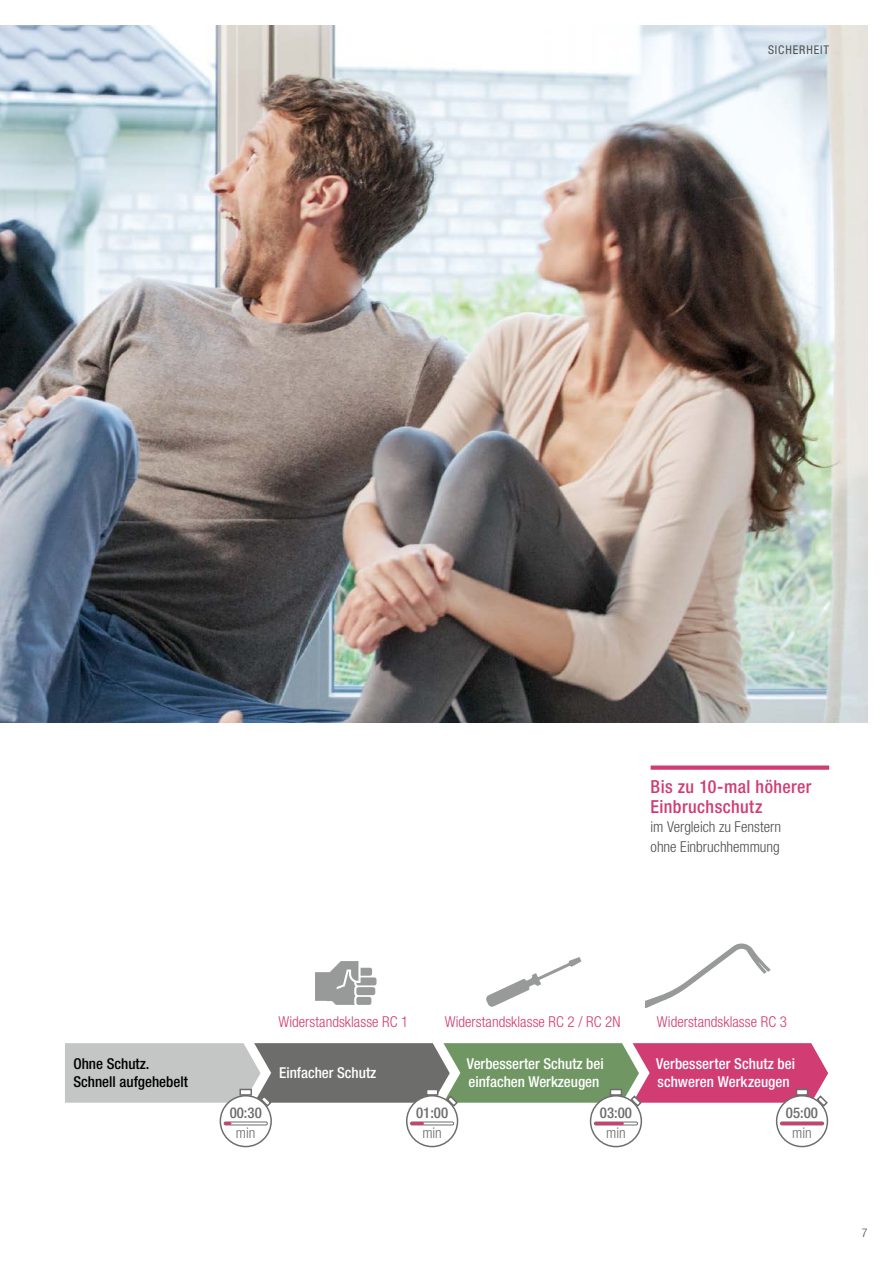
<style>
.page{position:relative;width:893px;height:1263px;background:#fff}
.page>*{position:absolute;margin:0;border:0;box-sizing:border-box;transform-origin:0 0}
.USP_headline{font:500 condensed 18px/19.5px "Helvetica Neue LTW1 G";letter-spacing:.02em;color:#d13c73}
.t1{font:500 condensed 15px/18px "Helvetica Neue LTW1 G";color:#fff}
.Bodytext{font:300 condensed 15px "Helvetica Neue LTW1 G";letter-spacing:.005em;color:#d13c73}
.Bodytext-2{font:300 condensed 15px/19.5px "Helvetica Neue LTW1 G";color:#4e4e4d}
.t2{font:500 condensed 15px/18px "Helvetica Neue LTW1 G";color:#000}
.t3{font:500 condensed 14.85px/19.4px "Helvetica Neue LTW1 G";color:#6d6d6c;text-align:center}
.Category_right_page{font:condensed 12px "Helvetica Neue LTW1 G";letter-spacing:.075em;color:#4e4e4d}
.t4{font:300 condensed 12px "Helvetica Neue LTW1 G";color:#4e4e4d}
.s1{font-weight:300}
</style>
<div class="page">
<img style="left:0;top:26px;width:867px;height:697px">
<svg style="left:315px;top:961px;width:61px;height:44px"></svg>
<div style="left:356px;top:987px;width:19px;height:8px;background:#989999;border-radius:2px"></div>
<div style="left:356px;top:997px;width:15px;height:8px;background:#989999;border-radius:2px"></div>
<svg style="left:486px;top:957px;width:95px;height:50px"></svg>
<svg style="left:646px;top:943px;width:125px;height:65px"></svg>
<div style="left:651px;top:765px;width:178px;height:5px;background:#d13c73"></div>
<img style="left:0;top:589px;width:1px;height:674px">
<div style="left:220px;top:1095px;width:52px;height:52px;border:1px solid #6d6d6c;border-radius:50%"></div>
<div style="left:224px;top:1121px;width:44px;height:4px;border:1px solid #6d6d6c"></div>
<svg style="left:226px;top:1122px;width:4px;height:3px"></svg>
<div style="left:406px;top:1095px;width:52px;height:52px;border:1px solid #6d6d6c;border-radius:50%"></div>
<div style="left:410px;top:1121px;width:44px;height:4px;border:1px solid #6d6d6c"></div>
<svg style="left:412px;top:1122px;width:10px;height:3px"></svg>
<div style="left:590px;top:1095px;width:52px;height:52px;border:1px solid #6d6d6c;border-radius:50%"></div>
<div style="left:594px;top:1122px;width:44px;height:3px;border:1px solid #6d6d6c"></div>
<hr style="left:596px;top:1122px;width:26px;height:3px;background:#d13c73">
<div style="left:776px;top:1095px;width:52px;height:52px;border:1px solid #6d6d6c;border-radius:50%"></div>
<div style="left:780px;top:1121px;width:44px;height:4px;border:1px solid #6d6d6c"></div>
<hr style="left:782px;top:1122px;width:40px;height:3px;background:#d13c73">
<svg style="left:65px;top:1043px;width:764px;height:65px;background:#aa9393"></svg>
<p class="Category_right_page" style="left:768px;top:42px;width:63px">SICHERHEIT</p>
<p class="USP_headline" style="left:651px;top:777px;width:162px">Bis zu 10-mal höherer<br>Einbruchschutz</p>
<p class="Bodytext-2" style="left:651px;top:817px;width:132px">im Vergleich zu Fenstern ohne Einbruchhemmung</p>
<p class="Bodytext" style="left:278px;top:1013px;width:132px">Widerstandsklasse RC 1</p>
<p class="Bodytext" style="left:445px;top:1013px;width:177px">Widerstandsklasse RC 2 / RC 2N</p>
<p class="Bodytext" style="left:657px;top:1013px;width:132px">Widerstandsklasse RC 3</p>
<p class="t2" style="left:73px;top:1055px;width:116px">Ohne Schutz.<br>Schnell aufgehebelt</p>
<p class="t1" style="left:279px;top:1064px;width:99px">Einfacher Schutz</p>
<p class="t1" style="left:467px;top:1055px;width:138px">Verbesserter Schutz bei einfachen Werkzeugen</p>
<p class="t1" style="left:656px;top:1055px;width:141px">Verbesserter Schutz bei schweren Werkzeugen</p>
<p class="t3" style="left:230px;top:1103px;width:34px">00:30 <span class="s1">min</span></p>
<p class="t3" style="left:424px;top:1103px;width:34px">05: 0</p>
<p class="t3" style="left:416px;top:1103px;width:34px">01:00 <span class="s1">min</span></p>
<p class="t3" style="left:606px;top:1103px;width:27px;text-align:left">3: 0 <span class="s1">min</span></p>
<p class="t3" style="left:591px;top:1103px;width:34px">00:30 <span class="s1">min</span></p>
<p class="t3" style="left:786px;top:1103px;width:34px">05:00 <span class="s1">min</span></p>
<p class="t4" style="left:862px;top:1226px;width:7px">7</p>
</div>
